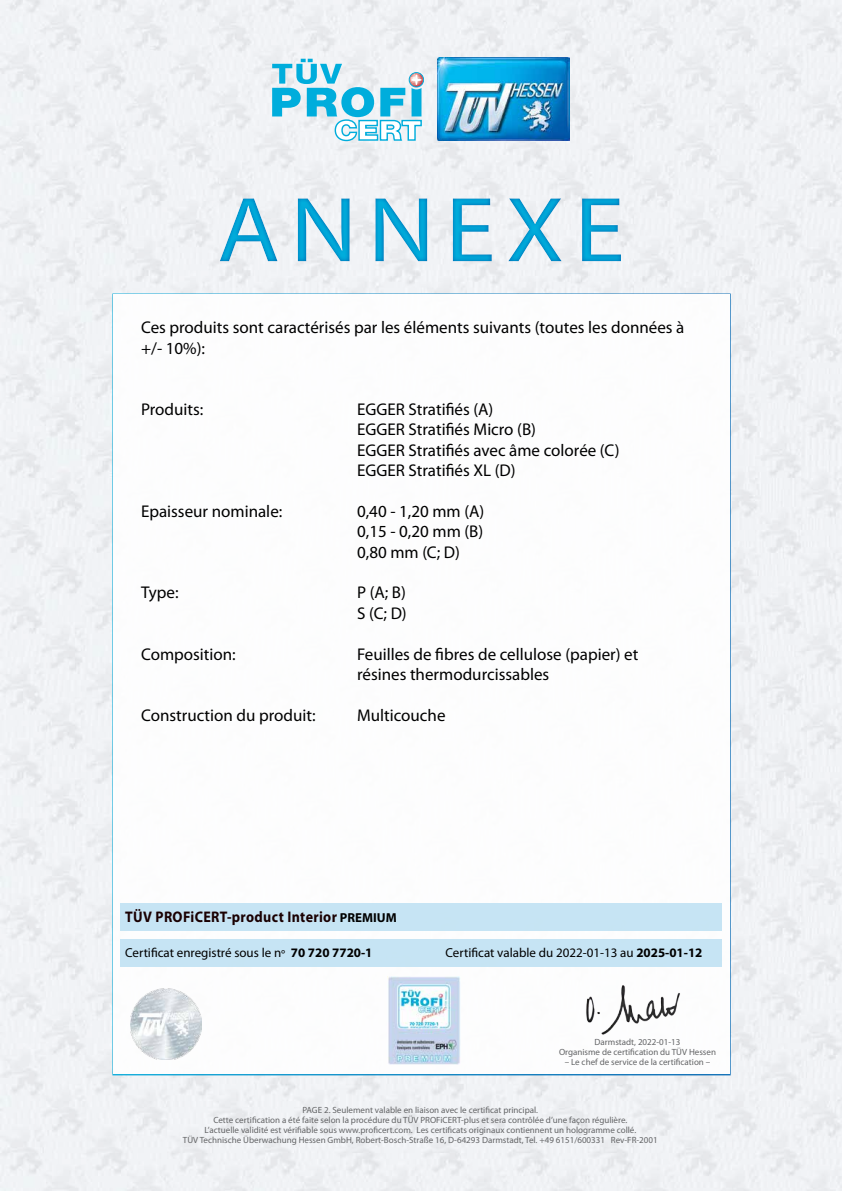
<style>
.page{position:relative;width:842px;height:1191px;background:#fff}
.page>*{position:absolute;margin:0;border:0;box-sizing:border-box;transform-origin:0 0}
.t1{font:93px "Myriad Pro";letter-spacing:.1em;color:#00addc;scale:1.1 1}
.t2{font:17px/20.4px "Myriad Pro";color:#000}
.t3{font:700 15.4px "Myriad Pro";letter-spacing:.025em;color:#1a0002;scale:.91 1}
.t4{font:13px "Myriad Pro";color:#000}
.t5{font:9px/10px "Myriad Pro";color:#636466;text-align:center}
.s1{font-size:13px;color:#000}
.s2{font-weight:700}
</style>
<div class="page">
<img style="left:0;top:0;width:842px;height:1191px">
<img style="left:437px;top:57px;width:132px;height:83px">
<svg style="left:272px;top:59px;width:152px;height:82px"></svg>
<div style="left:112px;top:293px;width:619px;height:782px;background:#fff;border:2px solid #fff"></div>
<div style="left:120px;top:938px;width:602px;height:28px;background:#c0e2f3"></div>
<div style="left:121px;top:903px;width:601px;height:27px;background:#c0e2f3"></div>
<img style="left:130px;top:988px;width:71px;height:71px">
<img style="left:586px;top:985px;width:94px;height:50px">
<div style="left:0;top:172px;width:842px;height:114px;background:#006bb6;opacity:.75"></div>
<img style="left:387px;top:976px;width:73px;height:88px">
<h1 class="t1" style="left:217px;top:173px;width:372px">ANNEXE</h1>
<h2 class="t2" style="left:141px;top:317px;width:545px">Ces produits sont caractérisés par les éléments suivants (toutes les données à +/- 10%):</h2>
<h2 class="t2" style="left:141px;top:398px;width:64px">Produits:</h2>
<h2 class="t2" style="left:357px;top:398px;width:264px">EGGER Stratifiés (A)<br>EGGER Stratifiés Micro (B)<br>EGGER Stratifiés avec âme colorée (C)<br>EGGER Stratifiés XL (D)</h2>
<h2 class="t2" style="left:141px;top:500px;width:143px">Epaisseur nominale:</h2>
<h2 class="t2" style="left:357px;top:500px;width:129px;text-align:justify">0,40 - 1,20 mm (A)<br>0,15 - 0,20 mm (B)<br>0,80 mm (C; D)</h2>
<h2 class="t2" style="left:141px;top:582px;width:39px">Type:</h2>
<h2 class="t2" style="left:357px;top:582px;width:51px">P (A; B)<br>S (C; D)</h2>
<h2 class="t2" style="left:141px;top:643px;width:96px">Composition:</h2>
<h2 class="t2" style="left:357px;top:643px;width:283px">Feuilles de fibres de cellulose (papier) et résines thermodurcissables</h2>
<h2 class="t2" style="left:141px;top:704px;width:176px">Construction du produit:</h2>
<h2 class="t2" style="left:357px;top:704px;width:90px">Multicouche</h2>
<h3 class="t3" style="left:125px;top:907px;width:300px">TÜV PROFiCERT-product Interior <span class="s1">PREMIUM</span></h3>
<h3 class="t4" style="left:125px;top:945px;width:249px">Certificat enregistré sous le n° <span class="s2">70 720 7720-1</span></h3>
<h3 class="t4" style="left:446px;top:944px;width:258px">Certificat valable du 2022-01-13 au <span class="s2">2025-01-12</span></h3>
<p class="t5" style="left:559px;top:1037px;width:159px">Darmstadt, 2022-01-13<br>Organisme de certification du TÜV Hessen</p>
<p class="t5" style="left:565px;top:1057px;width:147px">– Le chef de service de la certification –</p>
<p class="t5" style="left:183px;top:1105px;width:476px">PAGE 2. Seulement valable en liaison avec le certificat principal.<br>Cette certification a été faite selon la procédure du TÜV PROFiCERT-plus et sera contrôlée d’une façon régulière.<br>L’actuelle validité est vérifiable sous www.proficert.com. Les certificats originaux contiennent un hologramme collé.<br>TÜV Technische Überwachung Hessen GmbH, Robert-Bosch-Straße 16, D-64293 Darmstadt, Tel. +49 6151/600331 Rev-FR-2001</p>
</div>
